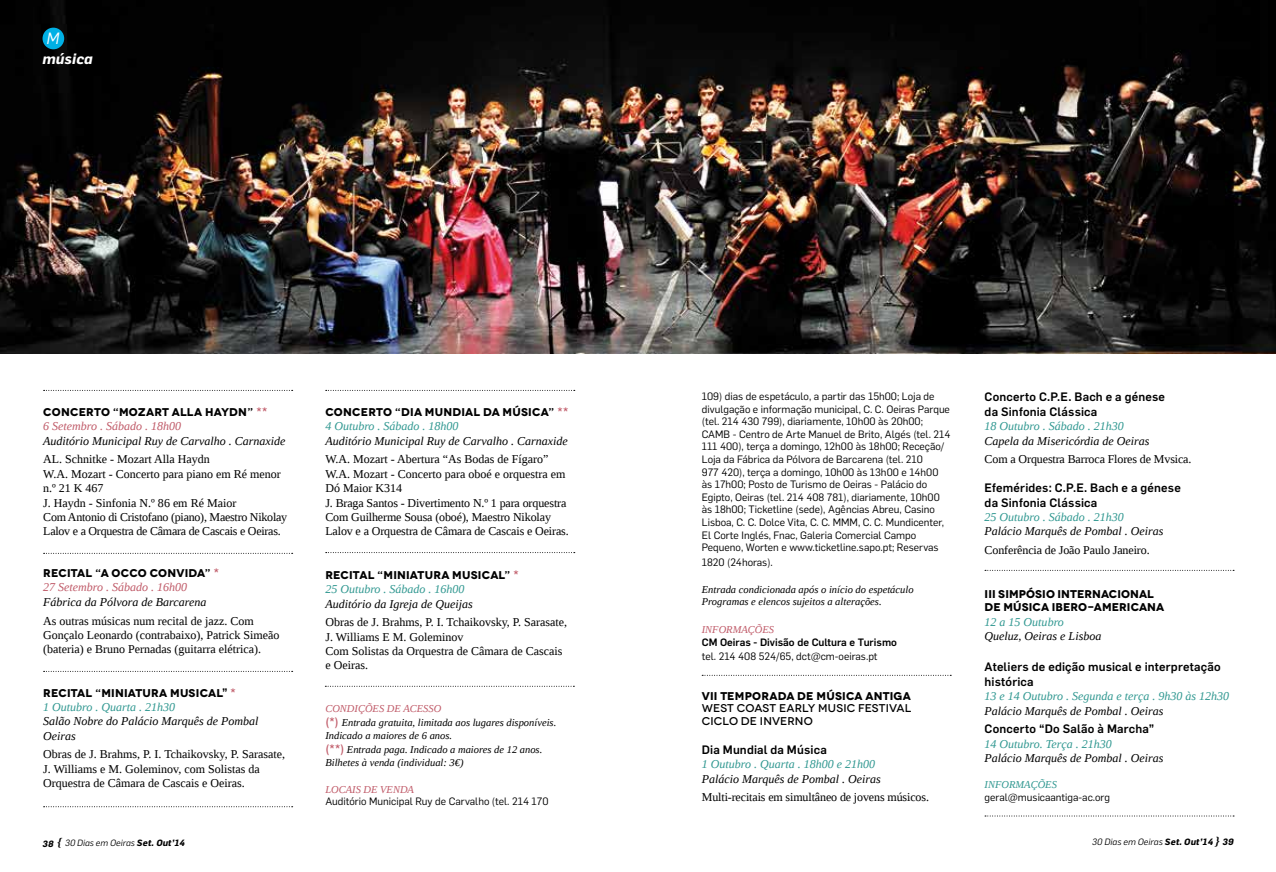
<style>
.page{position:relative;width:1276px;height:872px;background:#fff}
.page>*{position:absolute;margin:0;border:0;box-sizing:border-box;transform-origin:0 0}
.t1{font:italic 16.05px "Flama";color:#fff}
.t2{font:italic 700 14.25px "Flama";letter-spacing:.01em;color:#fff}
.t3{font:12px/14.4px "Liberation Serif";color:#000}
.t4{font:italic 12px/14.4px "Liberation Serif";color:#000}
.t5{font:italic 12px "Liberation Serif";color:#319891}
.t6{font:500 12px/14.4px "Flama";letter-spacing:.015em;color:#000}
.t7{font:italic 12px "Liberation Serif";color:#c05b69}
.t8{font:700 11.25px/12.8px "Novecentowide";letter-spacing:.015em;color:#000}
.t9{font:500 11.25px/12.8px "Novecentowide";letter-spacing:.01em;color:#000}
.t10{font:10.5px/12.6px "Flama";color:#000}
.t11{font:italic 10.5px/14.4px "Liberation Serif";color:#000}
.t12{font:500 10.5px "Flama";color:#000}
.t13{font:italic 10.5px "Liberation Serif";color:#c05b69}
.t14{font:italic 10.5px "Liberation Serif";color:#319891}
.t15{font:italic 9px "Flama";letter-spacing:.005em;color:#000}
.t16{font:italic 8.85px "Flama";letter-spacing:.005em;color:#000}
.s1{font-family:"Flama";font-weight:500;font-size:12px;color:#c05b69}
.s2{font-family:"Flama";font-weight:500;font-size:12px}
.s3{color:#c05b69}
.s4{font-family:"Flama";font-weight:500;font-style:normal;font-size:12px;color:#c05b69}
.s5{font-weight:700}
.s6{font-family:"Liberation Serif";font-weight:700;font-size:11.85px}
.s7{font-weight:700;font-size:8.85px}
.s8{font-family:"Liberation Serif";font-weight:700;font-size:12px}
</style>
<div class="page">
<img style="left:0;top:0;width:1276px;height:353px">
<div style="left:43px;top:28px;width:21px;height:21px;background:#00b0e5;border-radius:50%"></div>
<svg style="left:44px;top:390px;width:249px;height:1px"></svg>
<svg style="left:44px;top:553px;width:249px;height:1px"></svg>
<svg style="left:44px;top:671px;width:249px;height:1px"></svg>
<svg style="left:44px;top:806px;width:249px;height:1px"></svg>
<svg style="left:326px;top:390px;width:249px;height:1px"></svg>
<svg style="left:326px;top:552px;width:249px;height:1px"></svg>
<svg style="left:325px;top:686px;width:249px;height:1px"></svg>
<svg style="left:702px;top:675px;width:249px;height:1px"></svg>
<svg style="left:985px;top:570px;width:249px;height:1px"></svg>
<svg style="left:985px;top:815px;width:249px;height:1px"></svg>
<h1 class="t1" style="left:47px;top:28px;width:14px">M</h1>
<p class="t2" style="left:43px;top:49px;width:52px">música</p>
<p class="t8" style="left:43px;top:406px;width:226px">CONCERTO “MOZART ALLA HAYDN” <span class="s1">**</span></p>
<p class="t7" style="left:43px;top:418px;width:139px">6 Setembro . Sábado . 18h00</p>
<p class="t4" style="left:43px;top:433px;width:244px">Auditório Municipal Ruy de Carvalho . Carnaxide</p>
<p class="t3" style="left:43px;top:452px;width:245px">AL. Schnitke - Mozart Alla Haydn<br>W.A. Mozart - Concerto para piano em Ré menor n.º 21 K 467<br>J. Haydn - Sinfonia N.º 86 em Ré Maior<br>Com Antonio di Cristofano (piano), Maestro Nikolay Lalov e a Orquestra de Câmara de Cascais e Oeiras.</p>
<p class="t8" style="left:43px;top:567px;width:177px">RECITAL “A OCCO CONVIDA” <span class="s1">*</span></p>
<p class="t7" style="left:43px;top:579px;width:145px">27 Setembro . Sábado . 16h00</p>
<p class="t4" style="left:43px;top:594px;width:165px">Fábrica da Pólvora de Barcarena</p>
<p class="t3" style="left:43px;top:613px;width:238px">As outras músicas num recital de jazz. Com<br>Gonçalo Leonardo (contrabaixo), Patrick Simeão (bateria) e Bruno Pernadas (guitarra elétrica).</p>
<p class="t8" style="left:43px;top:686px;width:194px">RECITAL “MINIATURA MUSICAL<span class="s2">”</span> <span class="s1">*</span></p>
<p class="t5" style="left:43px;top:699px;width:133px">1 Outubro . Quarta . 21h30</p>
<p class="t4" style="left:43px;top:714px;width:217px">Salão Nobre do Palácio Marquês de Pombal<br>Oeiras</p>
<p class="t3" style="left:43px;top:747px;width:243px">Obras de J. Brahms, P. I. Tchaikovsky, P. Sarasate,<br>J. Williams e M. Goleminov, com Solistas da<br>Orquestra de Câmara de Cascais e Oeiras.</p>
<p class="t8" style="left:325px;top:406px;width:244px">CONCERTO “DIA MUNDIAL DA MÚSICA” <span class="s1">**</span></p>
<p class="t5" style="left:325px;top:418px;width:135px">4 Outubro . Sábado . 18h00</p>
<p class="t4" style="left:325px;top:433px;width:244px">Auditório Municipal Ruy de Carvalho . Carnaxide</p>
<p class="t3" style="left:325px;top:452px;width:245px">W.A. Mozart - Abertura “As Bodas de Fígaro” W.A. Mozart - Concerto para oboé e orquestra em Dó Maior K314<br>J. Braga Santos - Divertimento N.º 1 para orquestra Com Guilherme Sousa (oboé), Maestro Nikolay Lalov e a Orquestra de Câmara de Cascais e Oeiras.</p>
<p class="t8" style="left:325px;top:568px;width:195px">RECITAL “MINIATURA MUSICAL” <span class="s1">*</span></p>
<p class="t5" style="left:325px;top:581px;width:141px">25 Outubro . Sábado . 16h00</p>
<p class="t4" style="left:325px;top:596px;width:149px">Auditório da Igreja de Queijas</p>
<p class="t3" style="left:325px;top:615px;width:243px">Obras de J. Brahms, P. I. Tchaikovsky, P. Sarasate, J. Williams E M. Goleminov<br>Com Solistas da Orquestra de Câmara de Cascais e Oeiras.</p>
<p class="t11" style="left:325px;top:701px;width:232px"><span class="s3">CONDIÇÕES DE ACESSO<br></span><span class="s4">(*)</span> Entrada gratuita, limitada aos lugares disponíveis.</p>
<p class="t11" style="left:325px;top:728px;width:218px">Indicado a maiores de 6 anos.<br><span class="s4">(**)</span> Entrada paga. Indicado a maiores de 12 anos.</p>
<p class="t11" style="left:325px;top:755px;width:140px">Bilhetes à venda (individual: 3€)</p>
<p class="t13" style="left:325px;top:782px;width:90px">LOCAIS DE VENDA</p>
<p class="t10" style="left:325px;top:794px;width:225px">Auditório Municipal Ruy de Carvalho (tel. 214 170</p>
<p class="t10" style="left:702px;top:389px;width:250px">109) dias de espetáculo, a partir das 15h00; Loja de divulgação e informação municipal, C. C. Oeiras Parque (tel. 214 430 799), diariamente, 10h00 às 20h00; CAMB - Centro de Arte Manuel de Brito, Algés (tel. 214<br>111 400), terça a domingo, 12h00 às 18h00; Receção/ Loja da Fábrica da Pólvora de Barcarena (tel. 210<br>977 420), terça a domingo, 10h00 às 13h00 e 14h00 às 17h00; Posto de Turismo de Oeiras - Palácio do Egipto, Oeiras (tel. 214 408 781), diariamente, 10h00 às 18h00; Ticketline (sede), Agências Abreu, Casino Lisboa, C. C. Dolce Vita, C. C. MMM, C. C. Mundicenter, El Corte Inglés, Fnac, Galeria Comercial Campo Pequeno, Worten e www.ticketline.sapo.pt; Reservas</p>
<p class="t10" style="left:702px;top:555px;width:73px">1820 (24horas).</p>
<p class="t11" style="left:702px;top:583px;width:213px;line-height:12.6px">Entrada condicionada após o início do espetáculo<br>Programas e elencos sujeitos a alterações.</p>
<p class="t13" style="left:702px;top:623px;width:74px">INFORMAÇÕES</p>
<p class="t12" style="left:702px;top:634px;width:197px">CM Oeiras - Divisão de Cultura e Turismo</p>
<p class="t10" style="left:702px;top:649px;width:177px">tel. 214 408 524/65, dct@cm-oeiras.pt</p>
<p class="t8" style="left:702px;top:689px;width:210px">VII TEMPORADA DE MÚSICA ANTIGA</p>
<p class="t9" style="left:702px;top:702px;width:211px">WEST COAST EARLY MUSIC FESTIVAL<br>CICLO DE INVERNO</p>
<p class="t6" style="left:702px;top:741px;width:126px">Dia Mundial da Música</p>
<p class="t5" style="left:702px;top:756px;width:175px">1 Outubro . Quarta . 18h00 e 21h00</p>
<p class="t4" style="left:702px;top:771px;width:180px">Palácio Marquês de Pombal . Oeiras</p>
<p class="t3" style="left:702px;top:790px;width:229px">Multi-recitais em simultâneo de jovens músicos.</p>
<p class="t6" style="left:984px;top:389px;width:182px">Concerto C.P.E. Bach e a génese da Sinfonia Clássica</p>
<p class="t5" style="left:984px;top:418px;width:141px">18 Outubro . Sábado . 21h30</p>
<p class="t4" style="left:984px;top:433px;width:166px">Capela da Misericórdia de Oeiras</p>
<p class="t3" style="left:984px;top:452px;width:208px">Com a Orquestra Barroca Flores de Mvsica.</p>
<p class="t6" style="left:984px;top:480px;width:198px">Efemérides: C.P.E. Bach e a génese da Sinfonia Clássica</p>
<p class="t5" style="left:984px;top:509px;width:141px">25 Outubro . Sábado . 21h30</p>
<p class="t4" style="left:984px;top:524px;width:180px">Palácio Marquês de Pombal . Oeiras</p>
<p class="t3" style="left:984px;top:542px;width:166px">Conferência de João Paulo Janeiro.</p>
<p class="t8" style="left:984px;top:588px;width:181px">III SIMPÓSIO INTERNACIONAL<br>DE MÚSICA IBERO-AMERICANA</p>
<p class="t5" style="left:984px;top:614px;width:81px">12 a 15 Outubro</p>
<p class="t4" style="left:984px;top:628px;width:118px">Queluz, Oeiras e Lisboa</p>
<p class="t6" style="left:984px;top:659px;width:238px">Ateliers de edição musical e interpretação histórica</p>
<p class="t5" style="left:984px;top:688px;width:246px">13 e 14 Outubro . Segunda e terça . 9h30 às 12h30</p>
<p class="t4" style="left:984px;top:703px;width:180px">Palácio Marquês de Pombal . Oeiras</p>
<p class="t6" style="left:984px;top:721px;width:171px">Concerto “Do Salão à Marcha”</p>
<p class="t5" style="left:984px;top:736px;width:129px">14 Outubro. Terça . 21h30</p>
<p class="t4" style="left:984px;top:750px;width:180px">Palácio Marquês de Pombal . Oeiras</p>
<p class="t14" style="left:984px;top:778px;width:74px">INFORMAÇÕES</p>
<p class="t10" style="left:984px;top:790px;width:127px">geral@musicaantiga-ac.org</p>
<p class="t16" style="left:43px;top:837px;width:144px"><span class="s5">38</span> <span class="s6">{</span> 30 Dias em Oeiras <span class="s5">Set. Out’14</span></p>
<p class="t15" style="left:1092px;top:836px;width:143px">30 Dias em Oeiras <span class="s7">Set. Out</span><span class="s5">’14</span> <span class="s8">}</span> <span class="s5">39</span></p>
</div>
